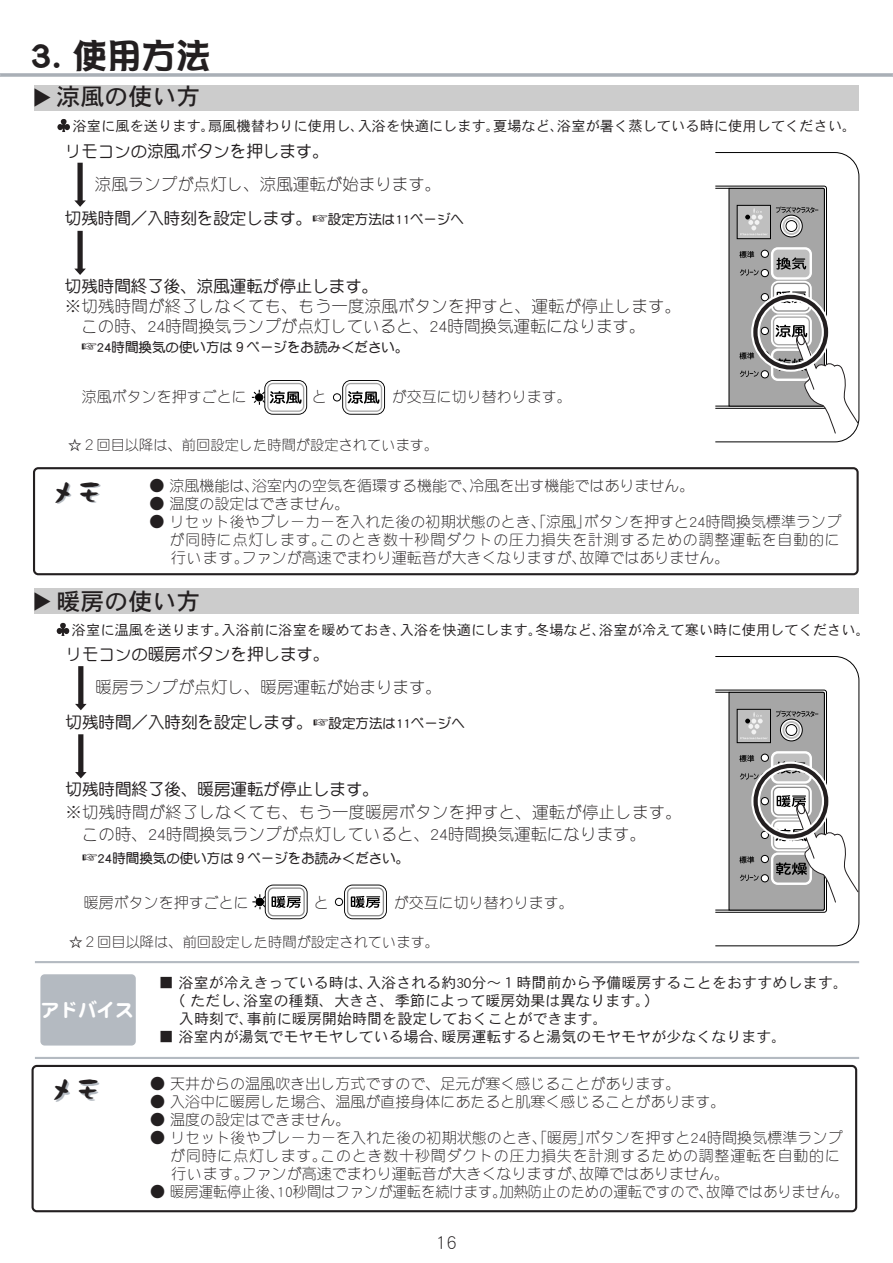
<style>
.page{position:relative;width:893px;height:1263px;background:#fff}
.page>*{position:absolute;margin:0;border:0;box-sizing:border-box;transform-origin:0 0}
.t1{font:34.5px "DFPOP2 Std W9";color:#231f20}
.t2{font:27px "DF Craft Sumi Std W9";color:#231f20}
.t3{font:24px "DFHS Gothic Std W5";color:#231f20}
.t4{font:21px "DFHS Gothic Std W7";color:#231f20}
.t5{font:19.5px "DF Maru Gothic Std W9";letter-spacing:-.04em;color:#fff}
.t6{font:19.5px "DFSM Gothic Std W2";color:#231f20}
.t7{font:16.5px/20.2px "DFSM Gothic Std W2";color:#231f20}
.t8{font:16.5px "DF Maru Gothic Std W5";color:#231f20}
.t9{font:15px/18px "DFSM Gothic Std W2";color:#231f20}
.t10{font:15px "DFHS Gothic Std W3";color:#231f20}
.t11{font:14.25px "DFHS Gothic Std W3";color:#231f20}
.t12{font:14.25px "DFSM Gothic Std W2";color:#231f20}
.t13{font:13.5px "DF Maru Gothic Std W7";color:#231f20}
.s1{font-family:"DF Maru Gothic Std W7";font-size:13.5px}
</style>
<div class="page">
<svg style="left:0;top:73px;width:893px;height:4px;fill:#b7bcc2"></svg>
<div style="left:32px;top:1065px;width:825px;height:147px;border:2px solid #231f20;border-radius:4px"></div>
<div style="left:33px;top:467px;width:826px;height:108px;border:2px solid #231f20;border-radius:4px"></div>
<svg style="left:74px;top:163px;width:12px;height:44px"></svg>
<svg style="left:74px;top:231px;width:12px;height:44px"></svg>
<svg style="left:57px;top:623px;width:12px;height:13px"></svg>
<div style="left:34px;top:589px;width:825px;height:25px;background:#ccc"></div>
<svg style="left:57px;top:119px;width:13px;height:13px"></svg>
<div style="left:34px;top:85px;width:825px;height:26px;background:#ccc"></div>
<div style="left:264px;top:380px;width:43px;height:35px;border:2px solid #000;border-radius:7px"></div>
<div style="left:265px;top:381px;width:41px;height:33px;border:2px solid #fff;border-radius:7px"></div>
<svg style="left:252px;top:382px;width:53px;height:31px"></svg>
<div style="left:255px;top:393px;width:8px;height:8px;background:#000;border:1px solid #000;border-radius:50%"></div>
<svg style="left:332px;top:393px;width:10px;height:9px"></svg>
<div style="left:342px;top:380px;width:43px;height:35px;border:2px solid #000;border-radius:7px"></div>
<div style="left:343px;top:381px;width:41px;height:33px;border:2px solid #fff;border-radius:7px"></div>
<svg style="left:344px;top:382px;width:39px;height:31px"></svg>
<div style="left:333px;top:393px;width:8px;height:8px;background:#fff;border:1px solid #000;border-radius:50%"></div>
<svg style="left:715px;top:152px;width:145px;height:291px"></svg>
<div style="left:751px;top:293px;width:79px;height:79px;border:9px solid #fff;border-radius:50%"></div>
<div style="left:753px;top:295px;width:75px;height:75px;border:4px solid #231f20;border-radius:50%"></div>
<hr style="left:35px;top:1057px;width:824px;height:2px;background:#b4bac1">
<hr style="left:35px;top:961px;width:824px;height:2px;background:#b4bac1">
<div style="left:40px;top:974px;width:96px;height:71px;background:#b4bac1;border-radius:4px"></div>
<svg style="left:75px;top:666px;width:12px;height:44px"></svg>
<svg style="left:75px;top:734px;width:12px;height:44px"></svg>
<svg style="left:252px;top:888px;width:52px;height:29px"></svg>
<div style="left:265px;top:884px;width:43px;height:35px;border:2px solid #000;border-radius:7px"></div>
<div style="left:266px;top:885px;width:41px;height:33px;border:2px solid #fff;border-radius:7px"></div>
<div style="left:335px;top:898px;width:8px;height:8px;background:#fff;border:1px solid #000;border-radius:50%"></div>
<svg style="left:348px;top:888px;width:35px;height:27px"></svg>
<div style="left:344px;top:884px;width:43px;height:35px;border:2px solid #000;border-radius:7px"></div>
<div style="left:345px;top:885px;width:41px;height:33px;border:2px solid #fff;border-radius:7px"></div>
<svg style="left:715px;top:656px;width:145px;height:291px"></svg>
<div style="left:751px;top:762px;width:79px;height:79px;border:9px solid #fff;border-radius:50%"></div>
<div style="left:753px;top:764px;width:75px;height:75px;border:4px solid #231f20;border-radius:50%"></div>
<h1 class="t1" style="left:29px;top:37px;width:183px">3. 使用方法</h1>
<h3 class="t4" style="left:31px;top:108px;width:22px;rotate:-90deg">▼</h3>
<h3 class="t3" style="left:57px;top:84px;width:145px">涼風の使い方</h3>
<p class="t11" style="left:73px;top:118px;width:785px">浴室に風を送ります。扇風機替わりに使用し、入浴を快適にします。夏場など、浴室が暑く蒸している時に使用してください。</p>
<p class="t8" style="left:65px;top:142px;width:266px">リモコンの涼風ボタンを押します。</p>
<p class="t7" style="left:95px;top:174px;width:348px">涼風ランプが点灯し、涼風運転が始まります。</p>
<p class="t8" style="left:65px;top:209px;width:401px">切残時間／入時刻を設定します。☞<span class="s1">設定方法は11ページへ</span></p>
<p class="t8" style="left:65px;top:277px;width:315px">切残時間終了後、涼風運転が停止します。</p>
<p class="t7" style="left:81px;top:296px;width:601px;text-indent:-16px">※切残時間が終了しなくても、もう一度涼風ボタンを押すと、運転が停止します。この時、24時間換気ランプが点灯していると、24時間換気運転になります。</p>
<p class="t13" style="left:81px;top:340px;width:329px">☞24時間換気の使い方は９ページをお読みください。</p>
<p class="t9" style="left:82px;top:388px;width:167px">涼風ボタンを押すごとに</p>
<p class="t9" style="left:312px;top:388px;width:16px">と</p>
<p class="t9" style="left:392px;top:388px;width:181px">が交互に切り替わります。</p>
<p class="t12" style="left:68px;top:437px;width:372px">☆２回目以降は、前回設定した時間が設定されています。</p>
<h2 class="t2" style="left:49px;top:478px;width:55px">メモ</h2>
<p class="t9" style="left:150px;top:476px;width:546px">● 涼風機能は、浴室内の空気を循環する機能で、冷風を出す機能ではありません。</p>
<p class="t9" style="left:150px;top:494px;width:201px">● 温度の設定はできません。</p>
<p class="t9" style="left:170px;top:512px;width:673px;text-align:justify;text-indent:-20px">● リセット後やブレーカーを入れた後の初期状態のとき、「涼風」ボタンを押すと24時間換気標準ランプが同時に点灯します。このとき数十秒間ダクトの圧力損失を計測するための調整運転を自動的に行います。ファンが高速でまわり運転音が大きくなりますが、故障ではありません。</p>
<h3 class="t4" style="left:31px;top:612px;width:22px;rotate:-90deg">▼</h3>
<h3 class="t3" style="left:57px;top:589px;width:145px">暖房の使い方</h3>
<p class="t11" style="left:72px;top:622px;width:799px">浴室に温風を送ります。入浴前に浴室を暖めておき、入浴を快適にします。冬場など、浴室が冷えて寒い時に使用してください。</p>
<p class="t8" style="left:66px;top:645px;width:266px">リモコンの暖房ボタンを押します。</p>
<p class="t7" style="left:96px;top:677px;width:348px">暖房ランプが点灯し、暖房運転が始まります。</p>
<p class="t8" style="left:66px;top:713px;width:401px">切残時間／入時刻を設定します。☞<span class="s1">設定方法は11ページへ</span></p>
<p class="t8" style="left:66px;top:780px;width:315px">切残時間終了後、暖房運転が停止します。</p>
<p class="t7" style="left:82px;top:800px;width:601px;line-height:22.5px;text-indent:-16px">※切残時間が終了しなくても、もう一度暖房ボタンを押すと、運転が停止します。この時、24時間換気ランプが点灯していると、24時間換気運転になります。</p>
<p class="t13" style="left:82px;top:850px;width:329px">☞24時間換気の使い方は９ページをお読みください。</p>
<p class="t9" style="left:84px;top:893px;width:166px">暖房ボタンを押すごとに</p>
<p class="t9" style="left:314px;top:893px;width:16px">と</p>
<p class="t9" style="left:394px;top:893px;width:181px">が交互に切り替わります。</p>
<p class="t12" style="left:69px;top:934px;width:372px">☆２回目以降は、前回設定した時間が設定されています。</p>
<h3 class="t5" style="left:40px;top:1000px;width:96px">アドバイス</h3>
<h2 class="t2" style="left:48px;top:1075px;width:55px">メモ</h2>
<p class="t10" style="left:159px;top:975px;width:691px">■ 浴室が冷えきっている時は、入浴される約30分～１時間前から予備暖房することをおすすめします。</p>
<p class="t10" style="left:170px;top:993px;width:491px">（ただし、浴室の種類、大きさ、季節によって暖房効果は異なります。）</p>
<p class="t10" style="left:179px;top:1011px;width:430px">入時刻で、事前に暖房開始時間を設定しておくことができます。</p>
<p class="t10" style="left:159px;top:1029px;width:629px">■ 浴室内が湯気でモヤモヤしている場合、暖房運転すると湯気のモヤモヤが少なくなります。</p>
<p class="t9" style="left:150px;top:1074px;width:531px">● 天井からの温風吹き出し方式ですので、足元が寒く感じることがあります。</p>
<p class="t9" style="left:150px;top:1092px;width:576px">● 入浴中に暖房した場合、温風が直接身体にあたると肌寒く感じることがあります。</p>
<p class="t9" style="left:150px;top:1110px;width:201px">● 温度の設定はできません。</p>
<p class="t9" style="left:170px;top:1128px;width:674px;text-indent:-20px">● リセット後やブレーカーを入れた後の初期状態のとき、「暖房」ボタンを押すと24時間換気標準ランプが同時に点灯します。このとき数十秒間ダクトの圧力損失を計測するための調整運転を自動的に行います。ファンが高速でまわり運転音が大きくなりますが、故障ではありません。</p>
<p class="t9" style="left:150px;top:1182px;width:700px">● 暖房運転停止後、10秒間はファンが運転を続けます。加熱防止のための運転ですので、故障ではありません。</p>
<h3 class="t6" style="left:436px;top:1231px;width:23px">16</h3>
</div>
